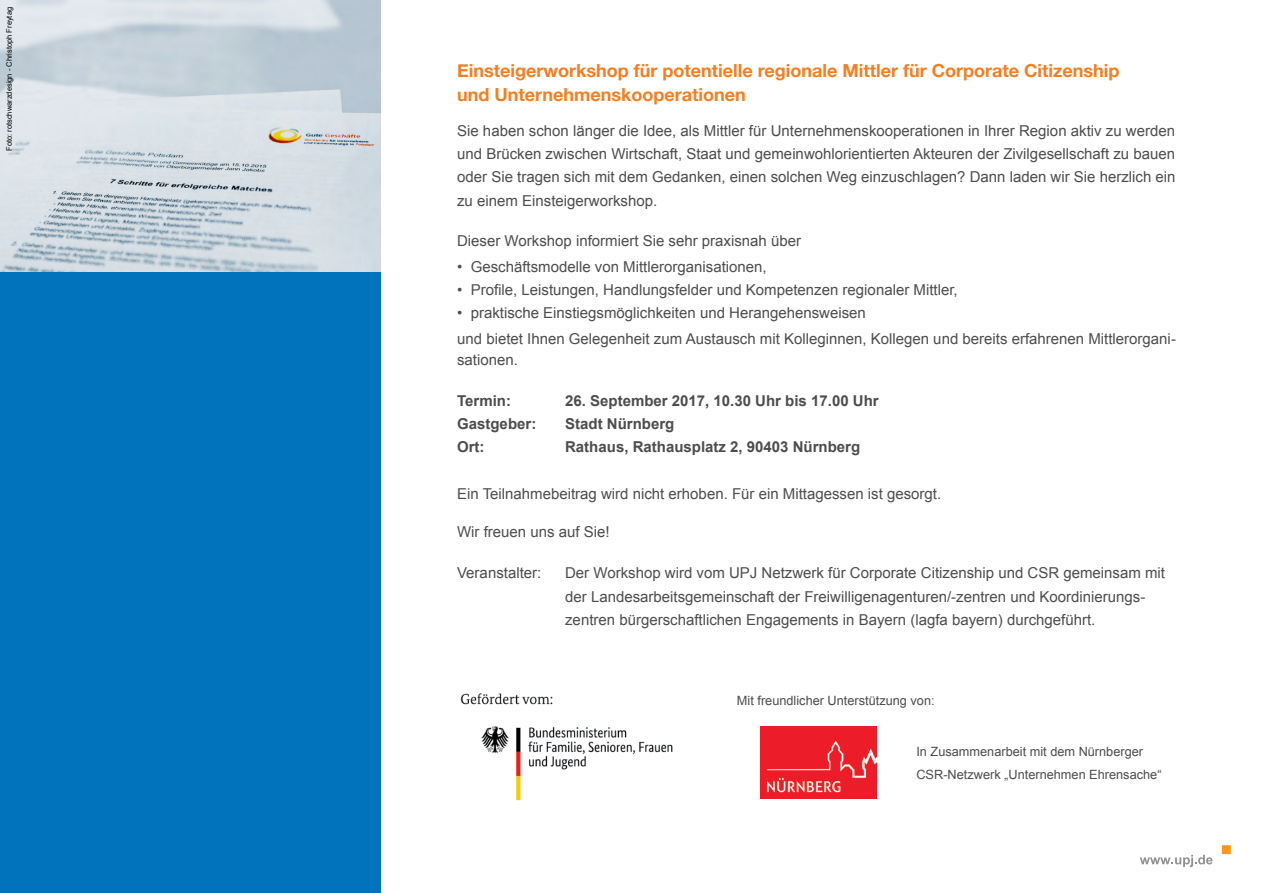
<style>
.page{position:relative;width:1263px;height:893px;background:#fff}
.page>*{position:absolute;margin:0;border:0;box-sizing:border-box;transform-origin:0 0}
.t1{font:700 18px/23.2px "Helvetica Neue";color:#f57e20}
.t2{font:15px/23.2px "Arial";color:#4d4d4f}
.t3{font:700 15px "Arial";color:#4d4d4f}
.t4{font:12.75px/23.2px "Arial";color:#4d4d4f}
.t5{font:7.5px "Arial";color:#000}
</style>
<div class="page">
<div style="left:0;top:0;width:381px;height:893px;background:#0073bc"></div>
<svg style="left:1140px;top:855px;width:72px;height:12px"></svg>
<div style="left:1222px;top:845px;width:9px;height:9px;background:#f8971d"></div>
<img style="left:460px;top:693px;width:213px;height:108px">
<img style="left:0;top:0;width:381px;height:271px">
<img style="left:761px;top:726px;width:115px;height:72px">
<p class="t5" style="left:4px;top:151px;width:145px;rotate:-90deg">Foto: rotschwarzdesign - Christoph Freytag</p>
<p class="t1" style="left:457px;top:59px;width:664px">Einsteigerworkshop für potentielle regionale Mittler für Corporate Citizenship und Unternehmenskooperationen</p>
<p class="t2" style="left:457px;top:119px;width:720px;text-align:justify">Sie haben schon länger die Idee, als Mittler für Unternehmenskooperationen in Ihrer Region aktiv zu werden und Brücken zwischen Wirtschaft, Staat und gemeinwohlorientierten Akteuren der Zivilgesellschaft zu bauen oder Sie tragen sich mit dem Gedanken, einen solchen Weg einzuschlagen? Dann laden wir Sie herzlich ein zu einem Einsteigerworkshop.</p>
<p class="t2" style="left:457px;top:229px;width:345px">Dieser Workshop informiert Sie sehr praxisnah über</p>
<p class="t2" style="left:457px;top:255px;width:311px">• Geschäftsmodelle von Mittlerorganisationen,</p>
<p class="t2" style="left:457px;top:278px;width:502px">• Profile, Leistungen, Handlungsfelder und Kompetenzen regionaler Mittler,</p>
<p class="t2" style="left:457px;top:300px;width:720px;line-height:25.5px">• praktische Einstiegsmöglichkeiten und Herangehensweisen<br>und bietet Ihnen Gelegenheit zum Austausch mit Kolleginnen, Kollegen und bereits erfahrenen Mittlerorgani-</p>
<p class="t2" style="left:457px;top:348px;width:62px">sationen.</p>
<p class="t3" style="left:457px;top:391px;width:55px">Termin:</p>
<p class="t3" style="left:565px;top:391px;width:315px">26. September 2017, 10.30 Uhr bis 17.00 Uhr</p>
<p class="t3" style="left:457px;top:414px;width:81px">Gastgeber:</p>
<p class="t3" style="left:565px;top:414px;width:111px">Stadt Nürnberg</p>
<p class="t3" style="left:457px;top:437px;width:29px">Ort:</p>
<p class="t3" style="left:565px;top:437px;width:297px">Rathaus, Rathausplatz 2, 90403 Nürnberg</p>
<p class="t2" style="left:457px;top:482px;width:486px">Ein Teilnahmebeitrag wird nicht erhoben. Für ein Mittagessen ist gesorgt.</p>
<p class="t2" style="left:457px;top:520px;width:154px">Wir freuen uns auf Sie!</p>
<p class="t2" style="left:457px;top:562px;width:86px">Veranstalter:</p>
<p class="t2" style="left:565px;top:562px;width:601px">Der Workshop wird vom UPJ Netzwerk für Corporate Citizenship und CSR gemeinsam mit der Landesarbeitsgemeinschaft der Freiwilligenagenturen/-zentren und Koordinierungs&shy;zentren bürgerschaftlichen Engagements in Bayern (lagfa bayern) durchgeführt.</p>
<p class="t4" style="left:737px;top:689px;width:199px">Mit freundlicher Unterstützung von:</p>
<p class="t4" style="left:916px;top:740px;width:247px">In Zusammenarbeit mit dem Nürnberger<br>CSR-Netzwerk „Unternehmen Ehrensache“</p>
</div>
